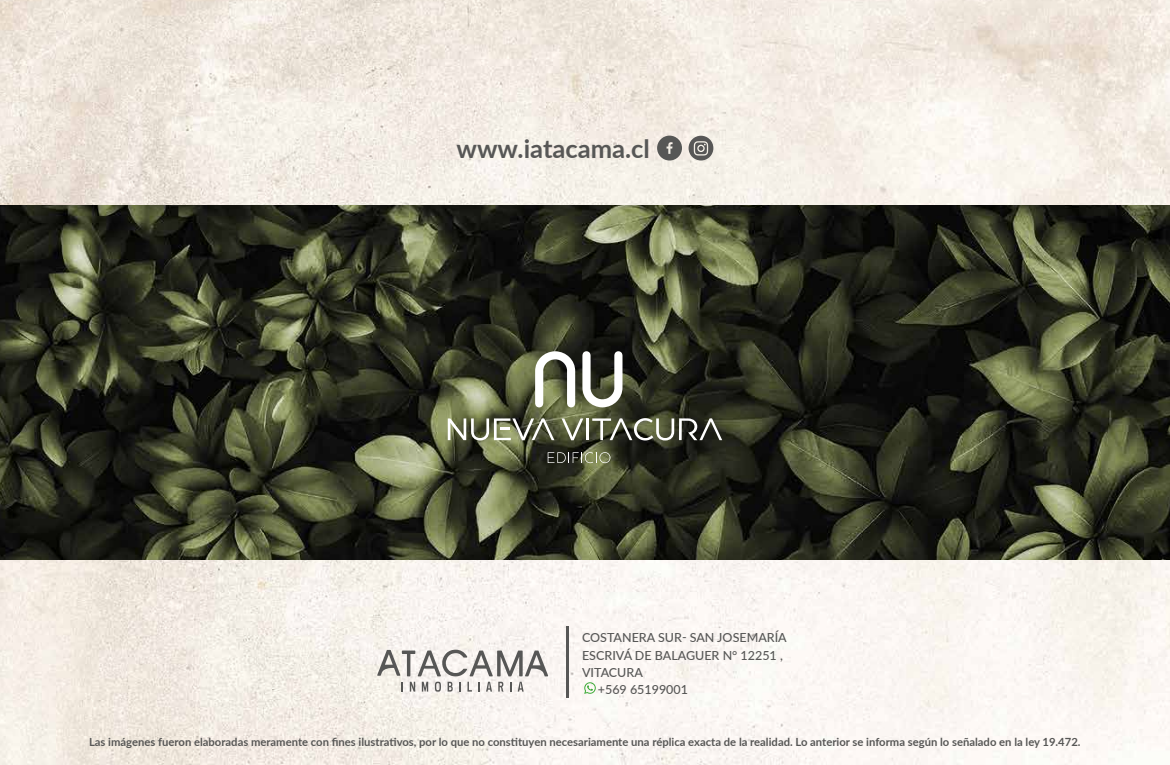
<style>
.page{position:relative;width:1170px;height:765px;background:#fff}
.page>*{position:absolute;margin:0;border:0;box-sizing:border-box;transform-origin:0 0}
.t1{font:700 25.62px "Lato";color:#575756}
.t2{font:500 12.5px "Lato";color:#575756}
.t3{font:700 11.25px "Lato";color:#575756}
</style>
<div class="page">
<img style="left:1px;top:1px;width:1167px;height:763px">
<img style="left:0;top:206px;width:1169px;height:353px">
<svg style="left:582px;top:351px;width:40px;height:56px"></svg>
<svg style="left:535px;top:351px;width:40px;height:56px"></svg>
<svg style="left:547px;top:452px;width:63px;height:11px"></svg>
<svg style="left:561px;top:418px;width:22px;height:22px"></svg>
<hr style="left:586px;top:418px;width:3px;height:22px;background:#fff">
<svg style="left:592px;top:418px;width:130px;height:23px"></svg>
<svg style="left:448px;top:418px;width:106px;height:23px"></svg>
<svg style="left:657px;top:136px;width:25px;height:25px"></svg>
<svg style="left:688px;top:136px;width:25px;height:25px"></svg>
<svg style="left:377px;top:650px;width:171px;height:26px"></svg>
<svg style="left:401px;top:682px;width:2px;height:10px"></svg>
<svg style="left:410px;top:682px;width:5px;height:10px"></svg>
<svg style="left:422px;top:682px;width:6px;height:10px"></svg>
<svg style="left:435px;top:682px;width:6px;height:10px"></svg>
<svg style="left:447px;top:682px;width:5px;height:10px"></svg>
<svg style="left:467px;top:682px;width:5px;height:10px"></svg>
<svg style="left:486px;top:682px;width:6px;height:10px"></svg>
<svg style="left:498px;top:682px;width:5px;height:10px"></svg>
<svg style="left:517px;top:682px;width:6px;height:10px"></svg>
<hr style="left:566px;top:627px;width:3px;height:71px;background:#575756">
<svg style="left:584px;top:682px;width:11px;height:12px"></svg>
<h1 class="t1" style="left:456px;top:130px;width:195px">www.iatacama.cl</h1>
<p class="t2" style="left:582px;top:629px;width:206px">COSTANERA SUR- SAN JOSEMARÍA</p>
<p class="t2" style="left:582px;top:646px;width:202px">ESCRIVÁ DE BALAGUER N° 12251 ,</p>
<p class="t2" style="left:582px;top:663px;width:62px">VITACURA</p>
<p class="t2" style="left:598px;top:681px;width:92px">+569 65199001</p>
<p class="t3" style="left:89px;top:734px;width:992px">Las imágenes fueron elaboradas meramente con fines ilustrativos, por lo que no constituyen necesariamente una réplica exacta de la realidad. Lo anterior se informa según lo señalado en la ley 19.472.</p>
</div>
